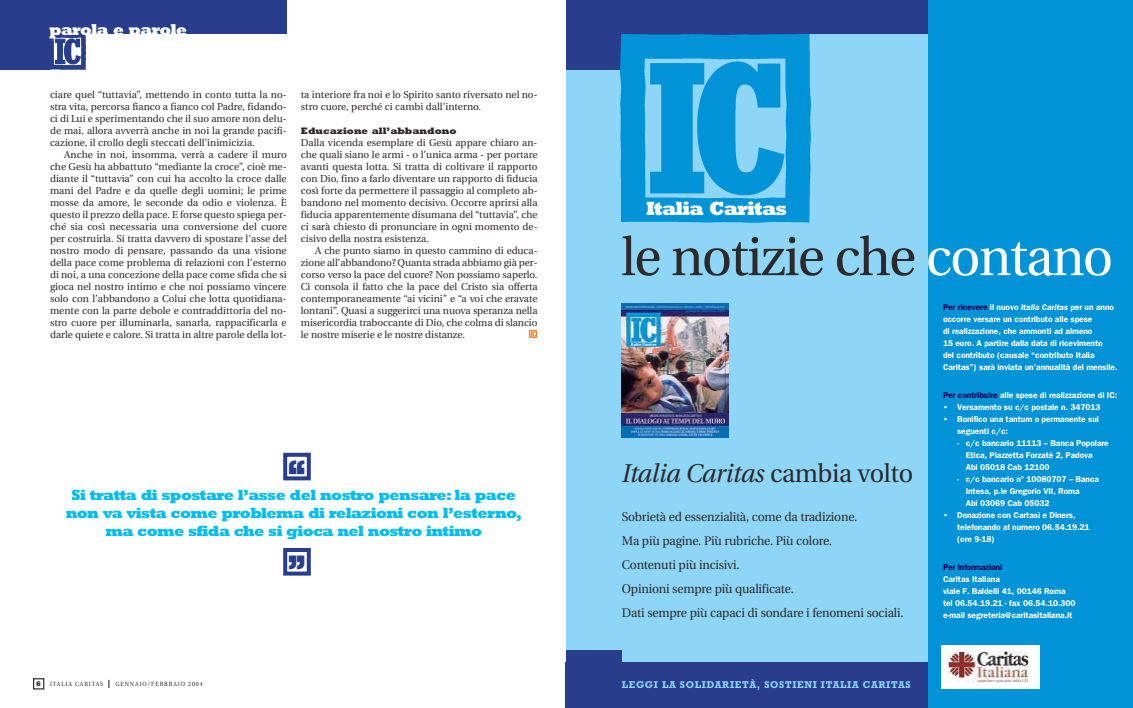
<style>
.page{position:relative;width:1133px;height:708px;background:#fff}
.page>*{position:absolute;margin:0;border:0;box-sizing:border-box;transform-origin:0 0}
.t1{font:53.7px "Utopia";letter-spacing:-.03em;color:#2d292a}
.t2{font:800 36px "Rockwell";color:#283e8c;scale:.83 1}
.t3{font:italic 25.6px "Utopia";letter-spacing:-.015em;color:#2d292a}
.t4{font:800 19.5px "Rockwell";letter-spacing:-.04em;color:#fff}
.t5{font:800 16px "Rockwell";letter-spacing:-.04em;color:#fff}
.t6{font:800 15px/18px "Rockwell";letter-spacing:-.04em;color:#00bef3;text-align:center}
.t7{font:12.5px/24px "Utopia";letter-spacing:-.015em;color:#2d292a}
.t8{font:10px/12px "Utopia";color:#2d292a;text-align:justify}
.t9{font:700 10px "Rockwell";letter-spacing:.065em;color:#8dd6f8}
.t10{font:800 9.5px "Rockwell";color:#2d292a}
.t11{font:600 8.5px/12px "Franklin Gothic";letter-spacing:-.01em;color:#fff}
.t12{font:600 8.5px "Franklin Gothic";letter-spacing:-.01em;color:#0a0050}
.t13{font:800 7px "Rockwell";color:#2d292a}
.t14{font:6px "Utopia";letter-spacing:.16em;color:#2d292a;scale:.94 1}
.s1{font-family:"Rockwell";font-weight:700;font-size:9px}
.s2{color:#fff}
.s3{font-style:normal}
.s4{color:#0a0050}
.s5{font-style:italic}
</style>
<div class="page">
<div style="left:566px;top:0;width:380px;height:708px;background:#8dd6f8"></div>
<div style="left:566px;top:0;width:380px;height:70px;background:#283e8c"></div>
<div style="left:622px;top:34px;width:324px;height:36px;background:#8dd6f8"></div>
<div style="left:566px;top:662px;width:567px;height:46px;background:#283e8c"></div>
<div style="left:566px;top:650px;width:56px;height:58px;background:#283e8c"></div>
<div style="left:929px;top:0;width:204px;height:708px;background:#0093d7"></div>
<div style="left:942px;top:646px;width:98px;height:43px;background:#fff"></div>
<img style="left:948px;top:651px;width:81px;height:32px">
<img style="left:622px;top:303px;width:107px;height:135px">
<img style="left:621px;top:34px;width:190px;height:189px">
<div style="left:33px;top:678px;width:11px;height:12px;border:1px solid #2d292a"></div>
<div style="left:0;top:0;width:287px;height:70px;background:#283e8c"></div>
<div style="left:50px;top:34px;width:237px;height:36px;background:#fff"></div>
<img style="left:50px;top:34px;width:36px;height:36px">
<svg style="left:529px;top:331px;width:8px;height:7px"></svg>
<div style="left:283px;top:453px;width:28px;height:27px;border:4px solid #283e8c"></div>
<div style="left:283px;top:548px;width:28px;height:28px;border:4px solid #283e8c"></div>
<h3 class="t5" style="left:49px;top:24px;width:139px">parola e parole</h3>
<p class="t8" style="left:50px;top:90px;width:238px">ciare quel “tuttavia”, mettendo in conto tutta la no&shy;stra vita, percorsa fianco a fianco col Padre, fidando&shy;ci di Lui e sperimentando che il suo amore non delu&shy;de mai, allora avverrà anche in noi la grande pacifi&shy;cazione, il crollo degli steccati dell’inimicizia.</p>
<p class="t8" style="left:50px;top:150px;width:238px;text-indent:14px">Anche in noi, insomma, verrà a cadere il muro che Gesù ha abbattuto “mediante la croce”, cioè me&shy;diante il “tuttavia” con cui ha accolto la croce dalle mani del Padre e da quelle degli uomini; le prime mosse da amore, le seconde da odio e violenza. È questo il prezzo della pace. E forse questo spiega per&shy;ché sia così necessaria una conversione del cuore per costruirla. Si tratta davvero di spostare l’asse del nostro modo di pensare, passando da una visione della pace come problema di relazioni con l’esterno di noi, a una concezione della pace come sfida che si gioca nel nostro intimo e che noi possiamo vincere solo con l’abbandono a Colui che lotta quotidiana&shy;mente con la parte debole e contraddittoria del no&shy;stro cuore per illuminarla, sanarla, rappacificarla e darle quiete e calore. Si tratta in altre parole della lot-</p>
<p class="t8" style="left:301px;top:90px;width:238px">ta interiore fra noi e lo Spirito santo riversato nel no&shy;stro cuore, perché ci cambi dall’interno.</p>
<p class="t10" style="left:301px;top:128px;width:157px">Educazione all’abbandono</p>
<p class="t8" style="left:301px;top:138px;width:238px">Dalla vicenda esemplare di Gesù appare chiaro an&shy;che quali siano le armi - o l’unica arma - per portare avanti questa lotta. Si tratta di coltivare il rapporto con Dio, fino a farlo diventare un rapporto di fiducia così forte da permettere il passaggio al completo ab&shy;bandono nel momento decisivo. Occorre aprirsi alla fiducia apparentemente disumana del “tuttavia”, che ci sarà chiesto di pronunciare in ogni momento de&shy;cisivo della nostra esistenza.</p>
<p class="t8" style="left:301px;top:246px;width:238px;text-indent:14px">A che punto siamo in questo cammino di educa&shy;zione all’abbandono? Quanta strada abbiamo già per&shy;corso verso la pace del cuore? Non possiamo saperlo.<br>Ci consola il fatto che la pace del Cristo sia offerta contemporaneamente “ai vicini” e “a voi che eravate lontani”. Quasi a suggerirci una nuova speranza nella misericordia traboccante di Dio, che colma di slancio le nostre miserie e le nostre distanze.</p>
<h2 class="t2" style="left:287px;top:461px;width:26px">‘‘</h2>
<h3 class="t6" style="left:66px;top:487px;width:458px">Si tratta di spostare l’asse del nostro pensare: la pace non va vista come problema di relazioni con l’esterno, ma come sfida che si gioca nel nostro intimo</h3>
<p class="t13" style="left:36px;top:681px;width:6px">6</p>
<p class="t14" style="left:50px;top:682px;width:164px">ITALIA CARITAS <span class="s1">|</span> GENNAIO/FEBBRAIO 2004</p>
<h2 class="t2" style="left:287px;top:556px;width:26px">’’</h2>
<h3 class="t4" style="left:646px;top:202px;width:143px">Italia Caritas</h3>
<h1 class="t1" style="left:621px;top:235px;width:493px">le notizie che <span class="s2">contano</span></h1>
<h3 class="t3" style="left:622px;top:463px;width:293px">Italia Caritas <span class="s3">cambia volto</span></h3>
<p class="t7" style="left:622px;top:506px;width:283px">Sobrietà ed essenzialità, come da tradizione.<br>Ma più pagine. Più rubriche. Più colore.<br>Contenuti più incisivi.<br>Opinioni sempre più qualificate.<br>Dati sempre più capaci di sondare i fenomeni sociali.</p>
<p class="t9" style="left:622px;top:681px;width:290px">LEGGI LA SOLIDARIETÀ, SOSTIENI ITALIA CARITAS</p>
<p class="t11" style="left:943px;top:302px;width:176px"><span class="s4">Per ricevere</span> il nuovo <span class="s5">Italia Caritas</span> per un anno occorre versare un contributo alle spese<br>di realizzazione, che ammonti ad almeno<br>15 euro. A partire dalla data di ricevimento<br>del contributo (causale “contributo Italia Caritas”) sarà inviata un’annualità del mensile.</p>
<p class="t11" style="left:943px;top:390px;width:176px"><span class="s4">Per contribuire</span> alle spese di realizzazione di IC:</p>
<p class="t11" style="left:943px;top:402px;width:159px">• Versamento su c/c postale n. 347013</p>
<p class="t11" style="left:957px;top:414px;width:143px;text-indent:-14px">• Bonifico una tantum o permanente sui seguenti c/c:</p>
<p class="t11" style="left:966px;top:438px;width:145px;text-indent:-8px">- c/c bancario 11113 – Banca Popolare<br>Etica, Piazzetta Forzatè 2, Padova<br>Abi 05018 Cab 12100</p>
<p class="t11" style="left:966px;top:474px;width:135px;text-indent:-8px">- c/c bancario n° 10080707 – Banca<br>Intesa, p.le Gregorio VII, Roma<br>Abi 03069 Cab 05032</p>
<p class="t11" style="left:957px;top:510px;width:134px;text-indent:-14px">• Donazione con Cartasì e Diners, telefonando al numero 06.54.19.21 (ore 9-18)</p>
<p class="t12" style="left:943px;top:564px;width:61px">Per informazioni</p>
<p class="t11" style="left:943px;top:574px;width:134px">Caritas Italiana<br>viale F. Baldelli 41, 00146 Roma tel 06.54.19.21 - fax 06.54.10.300 e-mail segreteria@caritasitaliana.it</p>
</div>
